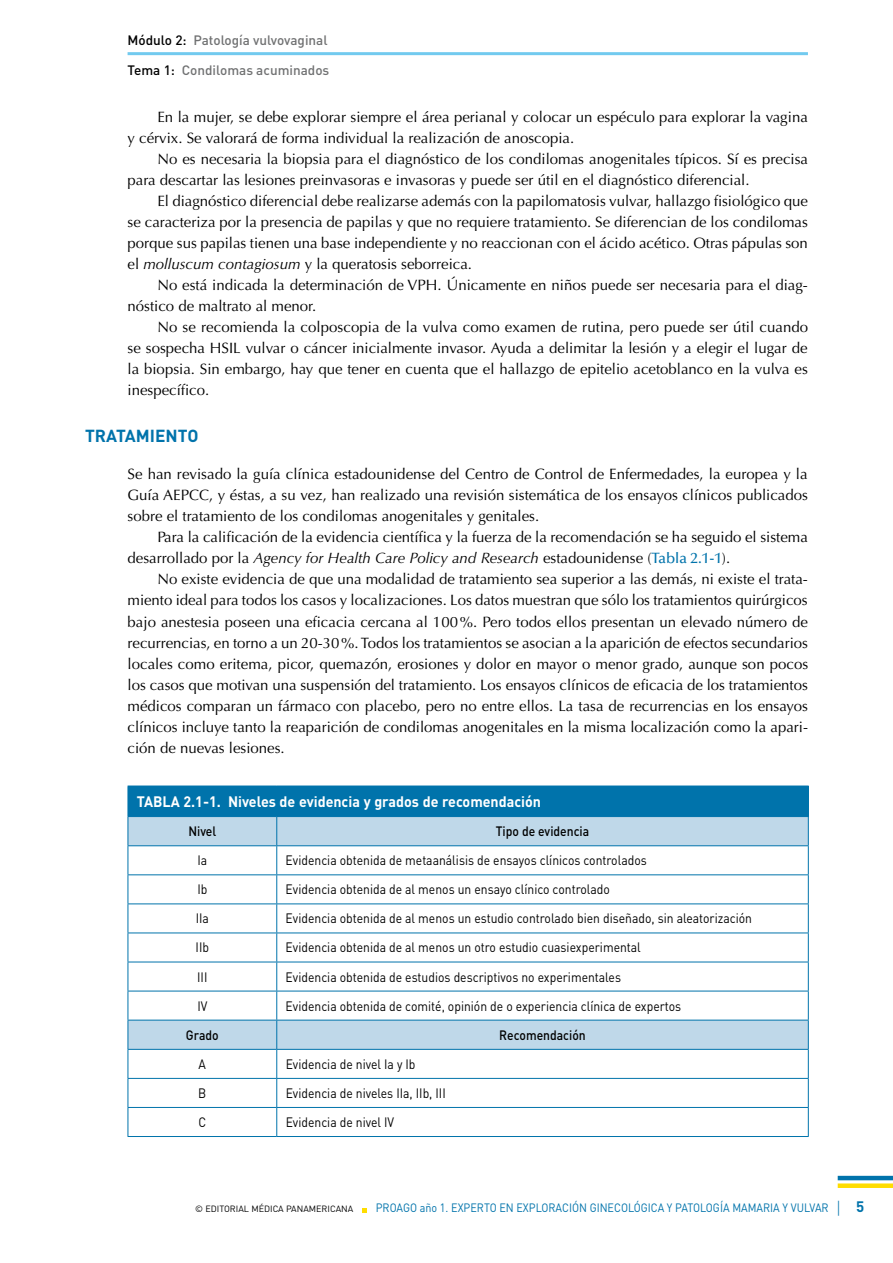
<style>
.page{position:relative;width:893px;height:1263px;background:#fff}
.page>*{position:absolute;margin:0;border:0;box-sizing:border-box;transform-origin:0 0}
.t1{font:700 17.25px "DIN";color:#0073ab}
.t2{font:15px/21px "Optima LT Std";color:#000}
.t3{font:700 15px "DIN";color:#fff;scale:.95 1}
.t4{font:13.5px "DIN";color:#000;scale:.9 1}
.t5{font:500 13.5px "DIN";color:#707172}
.t6{font:500 13.5px "DIN";color:#000;scale:.9 1}
.t7{font:12px "DIN";color:#0073ab;scale:.9 1}
.t8{font:9px "DIN";color:#000}
.s1{color:#000}
.s2{font-style:italic}
.s3{font-weight:500;color:#0073ab}
.s4{color:#fff}
.s5{font-family:"Optima LT Std";font-size:15px}
.s6{font-weight:700;font-size:15px}
</style>
<div class="page">
<hr style="left:128px;top:52px;width:680px;height:3px;background:#72caef">
<svg style="left:362px;top:1208px;width:5px;height:4px"></svg>
<hr style="left:838px;top:1176px;width:55px;height:4px;background:#0073ab">
<div style="left:838px;top:1183px;width:55px;height:5px;background:#fd0"></div>
<div style="left:128px;top:786px;width:680px;height:30px;background:#0073ab"></div>
<svg style="left:129px;top:817px;width:679px;height:232px"></svg>
<hr style="left:128px;top:816px;width:149px;height:1px;background:#0073ab">
<hr style="left:277px;top:816px;width:532px;height:1px;background:#0073ab">
<hr style="left:128px;top:845px;width:149px;height:1px;background:#0073ab">
<hr style="left:277px;top:845px;width:532px;height:1px;background:#0073ab">
<hr style="left:128px;top:874px;width:149px;height:1px;background:#0073ab">
<hr style="left:277px;top:874px;width:532px;height:1px;background:#0073ab">
<hr style="left:128px;top:903px;width:149px;height:1px;background:#0073ab">
<hr style="left:277px;top:903px;width:532px;height:1px;background:#0073ab">
<hr style="left:128px;top:932px;width:149px;height:1px;background:#0073ab">
<hr style="left:277px;top:932px;width:532px;height:1px;background:#0073ab">
<hr style="left:128px;top:962px;width:149px;height:1px;background:#0073ab">
<hr style="left:277px;top:962px;width:532px;height:1px;background:#0073ab">
<hr style="left:128px;top:991px;width:149px;height:1px;background:#0073ab">
<hr style="left:277px;top:991px;width:532px;height:1px;background:#0073ab">
<hr style="left:128px;top:1020px;width:149px;height:1px;background:#0073ab">
<hr style="left:277px;top:1020px;width:532px;height:1px;background:#0073ab">
<hr style="left:128px;top:1049px;width:149px;height:1px;background:#0073ab">
<hr style="left:277px;top:1049px;width:532px;height:1px;background:#0073ab">
<hr style="left:128px;top:1078px;width:149px;height:1px;background:#0073ab">
<hr style="left:277px;top:1078px;width:532px;height:1px;background:#0073ab">
<hr style="left:128px;top:1107px;width:149px;height:1px;background:#0073ab">
<hr style="left:277px;top:1107px;width:532px;height:1px;background:#0073ab">
<svg style="left:276px;top:817px;width:1px;height:319px"></svg>
<svg style="left:808px;top:817px;width:1px;height:319px"></svg>
<svg style="left:128px;top:817px;width:1px;height:319px"></svg>
<hr style="left:128px;top:1136px;width:149px;height:1px;background:#0073ab">
<hr style="left:277px;top:1136px;width:532px;height:1px;background:#0073ab">
<hr style="left:808px;top:786px;width:1px;height:30px;background:#0073ab">
<p class="t5" style="left:128px;top:32px;width:202px"><span class="s1">Módulo 2:</span> Patología vulvovaginal</p>
<p class="t5" style="left:128px;top:62px;width:203px"><span class="s1">Tema 1:</span> Condilomas acuminados</p>
<p class="t2" style="left:128px;top:106px;width:682px;text-indent:30px">En la mujer, se debe explorar siempre el área perianal y colocar un espéculo para explorar la vagina y cérvix. Se valorará de forma individual la realización de anoscopia.</p>
<p class="t2" style="left:128px;top:148px;width:682px;text-indent:30px">No es necesaria la biopsia para el diagnóstico de los condilomas anogenitales típicos. Sí es precisa para descartar las lesiones preinvasoras e invasoras y puede ser útil en el diagnóstico diferencial.</p>
<p class="t2" style="left:128px;top:190px;width:682px;text-align:justify;text-indent:30px">El diagnóstico diferencial debe realizarse además con la papilomatosis vulvar, hallazgo fisiológico que se caracteriza por la presencia de papilas y que no requiere tratamiento. Se diferencian de los condilomas porque sus papilas tienen una base independiente y no reaccionan con el ácido acético. Otras pápulas son el <span class="s2">molluscum contagiosum</span> y la queratosis seborreica.</p>
<p class="t2" style="left:128px;top:275px;width:682px;text-indent:30px">No está indicada la determinación de VPH. Únicamente en niños puede ser necesaria para el diag&shy;nóstico de maltrato al menor.</p>
<p class="t2" style="left:128px;top:317px;width:682px;text-align:justify;text-indent:30px">No se recomienda la colposcopia de la vulva como examen de rutina, pero puede ser útil cuando se sospecha HSIL vulvar o cáncer inicialmente invasor. Ayuda a delimitar la lesión y a elegir el lugar de la biopsia. Sin embargo, hay que tener en cuenta que el hallazgo de epitelio acetoblanco en la vulva es inespecífico.</p>
<p class="t1" style="left:85px;top:424px;width:76px">TRATAMIENTO</p>
<p class="t2" style="left:128px;top:464px;width:682px;text-align:justify">Se han revisado la guía clínica estadounidense del Centro de Control de Enfermedades, la europea y la Guía AEPCC, y éstas, a su vez, han realizado una revisión sistemática de los ensayos clínicos publicados sobre el tratamiento de los condilomas anogenitales y genitales.</p>
<p class="t2" style="left:128px;top:527px;width:682px;text-indent:30px">Para la calificación de la evidencia científica y la fuerza de la recomendación se ha seguido el sistema desarrollado por la <span class="s2">Agency for Health Care Policy and Research</span> estadounidense (<span class="s3">Tabla 2.1-1</span>).</p>
<p class="t2" style="left:128px;top:569px;width:682px;text-align:justify;text-indent:30px">No existe evidencia de que una modalidad de tratamiento sea superior a las demás, ni existe el trata&shy;miento ideal para todos los casos y localizaciones. Los datos muestran que sólo los tratamientos quirúrgicos bajo anestesia poseen una eficacia cercana al 100%. Pero todos ellos presentan un elevado número de recurrencias, en torno a un 20-30%. Todos los tratamientos se asocian a la aparición de efectos secundarios locales como eritema, picor, quemazón, erosiones y dolor en mayor o menor grado, aunque son pocos los casos que motivan una suspensión del tratamiento. Los ensayos clínicos de eficacia de los tratamientos médicos comparan un fármaco con placebo, pero no entre ellos. La tasa de recurrencias en los ensayos clínicos incluye tanto la reaparición de condilomas anogenitales en la misma localización como la apari&shy;ción de nuevas lesiones.</p>
<p class="t3" style="left:137px;top:792px;width:427px">TABLA 2.1-1. N iveles de evidencia y grados de recomendación</p>
<p class="t6" style="left:188px;top:823px;width:33px">Nivel</p>
<p class="t6" style="left:496px;top:823px;width:105px">Tipo de evidencia</p>
<p class="t4" style="left:197px;top:852px;width:12px">Ia</p>
<p class="t4" style="left:286px;top:852px;width:403px">Evidencia obtenida de metaanálisis de ensayos clínicos controlados</p>
<p class="t4" style="left:197px;top:881px;width:13px">Ib</p>
<p class="t4" style="left:286px;top:881px;width:362px">Evidencia obtenida de al menos un ensayo clínico controlado</p>
<p class="t4" style="left:196px;top:910px;width:16px">IIa</p>
<p class="t4" style="left:286px;top:910px;width:520px">Evidencia obtenida de al menos un estudio controlado bien diseñado, sin aleatorización</p>
<p class="t4" style="left:196px;top:939px;width:16px">IIb</p>
<p class="t4" style="left:286px;top:939px;width:396px">Evidencia obtenida de al menos un otro estudio cuasiexperimental</p>
<p class="t4" style="left:197px;top:968px;width:13px">III</p>
<p class="t4" style="left:286px;top:968px;width:374px">Evidencia obtenida de estudios descriptivos no experimentales</p>
<p class="t4" style="left:197px;top:997px;width:13px">IV</p>
<p class="t4" style="left:286px;top:997px;width:441px">Evidencia obtenida de comité, opinión de o experiencia clínica de expertos</p>
<p class="t6" style="left:186px;top:1026px;width:38px">Grado</p>
<p class="t6" style="left:499px;top:1026px;width:98px">Recomendación</p>
<p class="t4" style="left:199px;top:1055px;width:10px">A</p>
<p class="t4" style="left:286px;top:1055px;width:146px">Evidencia de nivel Ia y Ib</p>
<p class="t4" style="left:198px;top:1084px;width:11px">B</p>
<p class="t4" style="left:286px;top:1084px;width:179px">Evidencia de niveles IIa, IIb, III</p>
<p class="t4" style="left:198px;top:1114px;width:10px">C</p>
<p class="t4" style="left:286px;top:1114px;width:122px">Evidencia de nivel IV</p>
<p class="t8" style="left:130px;top:1203px;width:224px"><span class="s4">SEICAT/SERAM</span> © EDITORIAL MÉDICA PANAMERICANA</p>
<p class="t7" style="left:376px;top:1200px;width:544px">PROAGO año 1. EXPERTO EN EXPLORACIÓN GINECOLÓGICA Y PATOLOGÍA MAMARIA Y VULVAR <span class="s5">|</span> <span class="s6">5</span></p>
</div>
